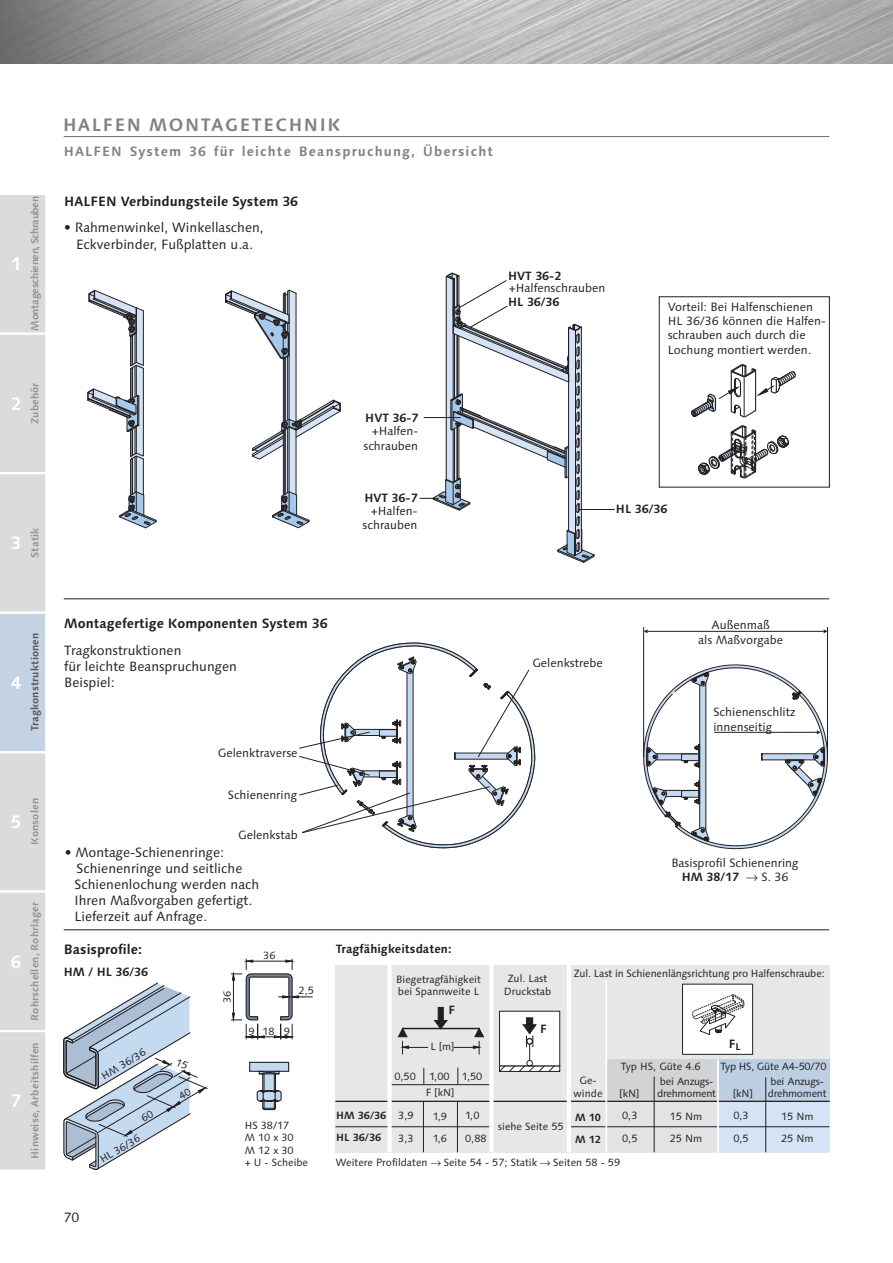
<style>
.page{position:relative;width:893px;height:1263px;background:#fff}
.page>*{position:absolute;margin:0;border:0;box-sizing:border-box;transform-origin:0 0}
.t1{font:700 18px "Linotype Syntax";letter-spacing:.085em;color:#808285}
.t2{font:700 18px "Linotype Syntax";color:#fff}
.t3{font:13.5px/16.2px "Linotype Syntax";color:#231f20}
.t4{font:700 13.5px "Linotype Syntax";color:#231f20}
.t5{font:700 13.5px "Linotype Syntax";letter-spacing:.08em;color:#808285}
.t6{font:12px/14.4px "Linotype Syntax";color:#231f20}
.t7{font:700 12px "Linotype Syntax";color:#231f20}
.t8{font:10.5px/12.6px "Linotype Syntax";color:#231f20}
.t9{font:700 10.5px "Linotype Syntax";letter-spacing:.01em;color:#939598}
.t10{font:10.5px/15.5px "Linotype Syntax";letter-spacing:-.025em;color:#231f20}
.t11{font:700 10.5px "Linotype Syntax";letter-spacing:-.04em;color:#939598}
.t12{font:700 10.5px/22.5px "Linotype Syntax";color:#231f20}
.t13{font:700 10.5px "Linotype Syntax";letter-spacing:.01em;color:#58595b}
.t14{font:10.5px "Linotype Syntax";letter-spacing:-.02em;color:#231f20}
</style>
<div class="page">
<svg style="left:63px;top:296px;width:767px;height:303px"></svg>
<div style="left:335px;top:965px;width:494px;height:187px;background:#e6e7e8"></div>
<div style="left:607px;top:1060px;width:111px;height:92px;background:#e2e3e4"></div>
<div style="left:607px;top:1060px;width:111px;height:41px;background:#d1d3d4"></div>
<div style="left:718px;top:1060px;width:111px;height:92px;background:#d4e3f5"></div>
<div style="left:718px;top:1060px;width:111px;height:41px;background:#bdcfe2"></div>
<hr style="left:335px;top:1101px;width:494px;height:1px;background:#231f20">
<hr style="left:570px;top:1127px;width:259px;height:1px;background:#231f20">
<hr style="left:335px;top:1127px;width:154px;height:1px;background:#231f20">
<hr style="left:605px;top:980px;width:2px;height:172px;background:#fff">
<hr style="left:654px;top:1077px;width:1px;height:75px;background:#231f20">
<hr style="left:717px;top:1060px;width:2px;height:96px;background:#fff">
<hr style="left:765px;top:1077px;width:1px;height:75px;background:#231f20">
<hr style="left:64px;top:930px;width:765px;height:1px;background:#231f20">
<hr style="left:390px;top:1084px;width:102px;height:1px;background:#231f20">
<hr style="left:567px;top:965px;width:4px;height:187px;background:#fff">
<div style="left:387px;top:965px;width:5px;height:187px;background:#fff"></div>
<div style="left:489px;top:965px;width:5px;height:187px;background:#fff"></div>
<hr style="left:423px;top:1101px;width:1px;height:51px;background:#231f20">
<svg style="left:423px;top:1068px;width:1px;height:17px"></svg>
<svg style="left:458px;top:1068px;width:1px;height:17px"></svg>
<hr style="left:457px;top:1101px;width:1px;height:51px;background:#231f20">
<img style="left:0;top:0;width:893px;height:64px">
<hr style="left:64px;top:136px;width:765px;height:1px;background:#6d6e70">
<svg style="left:0;top:195px;width:46px;height:975px;background:#d7dbde"></svg>
<svg style="left:87px;top:289px;width:71px;height:240px"></svg>
<svg style="left:249px;top:1061px;width:41px;height:50px"></svg>
<hr style="left:402px;top:1028px;width:77px;height:1px;background:#231f20">
<svg style="left:434px;top:1007px;width:14px;height:21px"></svg>
<svg style="left:398px;top:1028px;width:30px;height:26px"></svg>
<svg style="left:454px;top:1028px;width:30px;height:26px"></svg>
<div style="left:499px;top:1011px;width:61px;height:60px;background:#fff"></div>
<svg style="left:499px;top:1018px;width:61px;height:54px"></svg>
<div style="left:526px;top:1038px;width:7px;height:7px;border:1px solid #231f20;border-radius:50%"></div>
<svg style="left:225px;top:290px;width:116px;height:239px"></svg>
<svg style="left:697px;top:425px;width:93px;height:54px"></svg>
<svg style="left:690px;top:363px;width:108px;height:55px"></svg>
<div style="left:682px;top:984px;width:70px;height:70px;background:#fff"></div>
<div style="left:682px;top:984px;width:71px;height:71px;border:1px solid #231f20"></div>
<svg style="left:692px;top:994px;width:52px;height:41px"></svg>
<svg style="left:231px;top:959px;width:81px;height:80px"></svg>
<svg style="left:419px;top:272px;width:176px;height:291px"></svg>
<hr style="left:643px;top:627px;width:1px;height:130px;background:#231f20">
<hr style="left:647px;top:631px;width:177px;height:1px;background:#231f20">
<svg style="left:823px;top:629px;width:4px;height:4px"></svg>
<svg style="left:299px;top:642px;width:236px;height:207px"></svg>
<svg style="left:643px;top:657px;width:185px;height:193px"></svg>
<hr style="left:827px;top:627px;width:1px;height:130px;background:#231f20">
<hr style="left:578px;top:509px;width:37px;height:1px;background:#231f20">
<svg style="left:63px;top:982px;width:145px;height:189px"></svg>
<h1 class="t2" style="left:11px;top:256px;width:12px">1</h1>
<p class="t11" style="left:30px;top:331px;width:136px;rotate:-90deg">Montageschienen,Schrauben</p>
<h1 class="t2" style="left:11px;top:396px;width:12px">2</h1>
<p class="t9" style="left:30px;top:424px;width:43px;rotate:-90deg">Zubehör</p>
<h1 class="t2" style="left:11px;top:535px;width:12px">3</h1>
<p class="t9" style="left:30px;top:558px;width:32px;rotate:-90deg">Statik</p>
<h1 class="t1" style="left:63px;top:117px;width:279px">HALFEN MONTAGETECHNIK</h1>
<p class="t5" style="left:64px;top:145px;width:431px">HALFEN System 36 für leichte Beanspruchung, Übersicht</p>
<p class="t4" style="left:64px;top:196px;width:235px">HALFEN Verbindungsteile System 36</p>
<p class="t3" style="left:64px;top:221px;width:201px;text-align:center">• Rahmenwinkel, Winkellaschen,<br>Eckverbinder, Fußplatten u.a.</p>
<p class="t7" style="left:508px;top:271px;width:55px">HVT 36-2</p>
<p class="t6" style="left:509px;top:281px;width:98px">+Halfenschrauben</p>
<p class="t7" style="left:508px;top:296px;width:53px">HL 36/36</p>
<p class="t6" style="left:668px;top:300px;width:159px">Vorteil: Bei Halfenschienen<br>HL 36/36 können die Halfen&shy;schrauben auch durch die<br>Lochung montiert werden.</p>
<p class="t7" style="left:365px;top:413px;width:55px">HVT 36-7</p>
<p class="t6" style="left:363px;top:425px;width:56px;text-align:right">+Halfen&shy;schrauben</p>
<p class="t7" style="left:364px;top:493px;width:55px">HVT 36-7</p>
<p class="t6" style="left:363px;top:504px;width:56px;text-align:right">+Halfen&shy;schrauben</p>
<p class="t7" style="left:616px;top:504px;width:53px">HL 36/36</p>
<h1 class="t2" style="left:11px;top:675px;width:12px">4</h1>
<p class="t13" style="left:30px;top:731px;width:100px;rotate:-90deg">Tragkonstruktionen</p>
<h1 class="t2" style="left:11px;top:814px;width:12px">5</h1>
<p class="t9" style="left:30px;top:845px;width:48px;rotate:-90deg">Konsolen</p>
<h1 class="t2" style="left:11px;top:954px;width:12px">6</h1>
<h1 class="t2" style="left:11px;top:1093px;width:12px">7</h1>
<p class="t9" style="left:30px;top:1021px;width:120px;rotate:-90deg">Rohrschellen, Rohrlager</p>
<p class="t9" style="left:30px;top:1159px;width:118px;rotate:-90deg">Hinweise, Arbeitshilfen</p>
<p class="t4" style="left:64px;top:618px;width:265px">Montagefertige Komponenten System 36</p>
<p class="t3" style="left:64px;top:643px;width:174px">Tragkonstruktionen<br>für leichte Beanspruchungen<br>Beispiel:</p>
<p class="t6" style="left:218px;top:746px;width:81px">Gelenktraverse</p>
<p class="t6" style="left:532px;top:657px;width:72px">Gelenkstrebe</p>
<p class="t6" style="left:698px;top:619px;width:86px;text-align:center">Außenmaß<br>als Maßvorgabe</p>
<p class="t6" style="left:713px;top:706px;width:83px">Schienenschlitz innenseitig</p>
<p class="t6" style="left:228px;top:788px;width:71px">Schienenring</p>
<p class="t6" style="left:238px;top:828px;width:61px">Gelenkstab</p>
<p class="t3" style="left:74px;top:845px;width:186px;text-indent:-10px">• Montage-Schienenringe:<br>Schienenringe und seitliche<br>Schienenlochung werden nach<br>Ihren Maßvorgaben gefertigt.<br>Lieferzeit auf Anfrage.</p>
<p class="t4" style="left:64px;top:944px;width:80px">Basisprofile:</p>
<p class="t7" style="left:64px;top:966px;width:86px">HM / HL 36/36</p>
<p class="t8" style="left:99px;top:1072px;width:51px;rotate:-31deg">HM 36/36</p>
<p class="t8" style="left:98px;top:1155px;width:46px;rotate:-31deg">HL 36/36</p>
<p class="t8" style="left:221px;top:1003px;width:14px;rotate:-90deg">36</p>
<p class="t8" style="left:263px;top:950px;width:14px">36</p>
<p class="t8" style="left:299px;top:985px;width:17px">2,5</p>
<p class="t8" style="left:249px;top:1026px;width:8px">9</p>
<p class="t8" style="left:262px;top:1026px;width:29px">18 9</p>
<p class="t8" style="left:245px;top:1119px;width:65px">HS 38/17<br>M 10 x 30<br>M 12 x 30<br>+ U - Scheibe</p>
<p class="t6" style="left:761px;top:857px;width:39px;line-height:13.8px;text-indent:-90px">Basisprofil Schienenring<br>S. 36</p>
<p class="t7" style="left:682px;top:872px;width:59px">HM 38/17</p>
<p class="t7" style="left:336px;top:944px;width:117px">Tragfähigkeitsdaten:</p>
<p class="t8" style="left:396px;top:973px;width:86px">Biegetragfähigkeit bei Spannweite L</p>
<p class="t7" style="left:448px;top:1005px;width:8px">F</p>
<p class="t8" style="left:430px;top:1041px;width:26px">L [m]</p>
<p class="t8" style="left:504px;top:973px;width:49px;text-align:center">Zul. Last<br>Druckstab</p>
<p class="t7" style="left:540px;top:1024px;width:8px">F</p>
<p class="t8" style="left:574px;top:968px;width:253px">Zul. Last in Schienenlängsrichtung pro Halfenschraube:</p>
<p class="t7" style="left:729px;top:1039px;width:13px">F<sub>L</sub></p>
<p class="t8" style="left:394px;top:1070px;width:23px">0,50</p>
<p class="t8" style="left:426px;top:1068px;width:58px;line-height:16.6px;text-indent:3px">1,00 1,50<br>F [kN]</p>
<p class="t8" style="left:573px;top:1075px;width:31px;text-align:center">Ge&shy;winde</p>
<p class="t12" style="left:336px;top:1104px;width:52px">HM 36/36<br>HL 36/36</p>
<p class="t12" style="left:575px;top:1107px;width:27px">M 10<br>M 12</p>
<p class="t8" style="left:398px;top:1105px;width:17px;line-height:22.5px">3,9<br>3,3</p>
<p class="t8" style="left:433px;top:1106px;width:16px;line-height:22.5px">1,9<br>1,6</p>
<p class="t8" style="left:465px;top:1105px;width:23px;line-height:22.5px">1,0<br>0,88</p>
<p class="t8" style="left:498px;top:1121px;width:67px">siehe Seite 55</p>
<p class="t10" style="left:660px;top:1059px;width:55px;text-indent:-39px">Typ HS, Güte 4.6 bei Anzugs-</p>
<p class="t10" style="left:657px;top:1086px;width:60px">drehmoment</p>
<p class="t10" style="left:768px;top:1077px;width:60px;line-height:11.1px">bei Anzugs&shy;drehmoment</p>
<p class="t14" style="left:720px;top:1062px;width:108px">Typ HS, Güte A4-50/70</p>
<p class="t8" style="left:619px;top:1088px;width:22px">[kN]</p>
<p class="t8" style="left:733px;top:1088px;width:22px">[kN]</p>
<p class="t8" style="left:670px;top:1105px;width:34px;line-height:22.6px">15 Nm<br>25 Nm</p>
<p class="t8" style="left:781px;top:1105px;width:34px;line-height:22.6px">15 Nm<br>25 Nm</p>
<p class="t8" style="left:622px;top:1105px;width:17px;line-height:22.6px">0,3<br>0,5</p>
<p class="t8" style="left:733px;top:1105px;width:17px;line-height:22.6px">0,3<br>0,5</p>
<p class="t8" style="left:336px;top:1157px;width:93px">Weitere Profildaten</p>
<p class="t8" style="left:444px;top:1157px;width:95px">Seite 54 - 57; Statik</p>
<p class="t8" style="left:553px;top:1157px;width:68px">Seiten 58 - 59</p>
<p class="t3" style="left:64px;top:1211px;width:17px">70</p>
</div>
